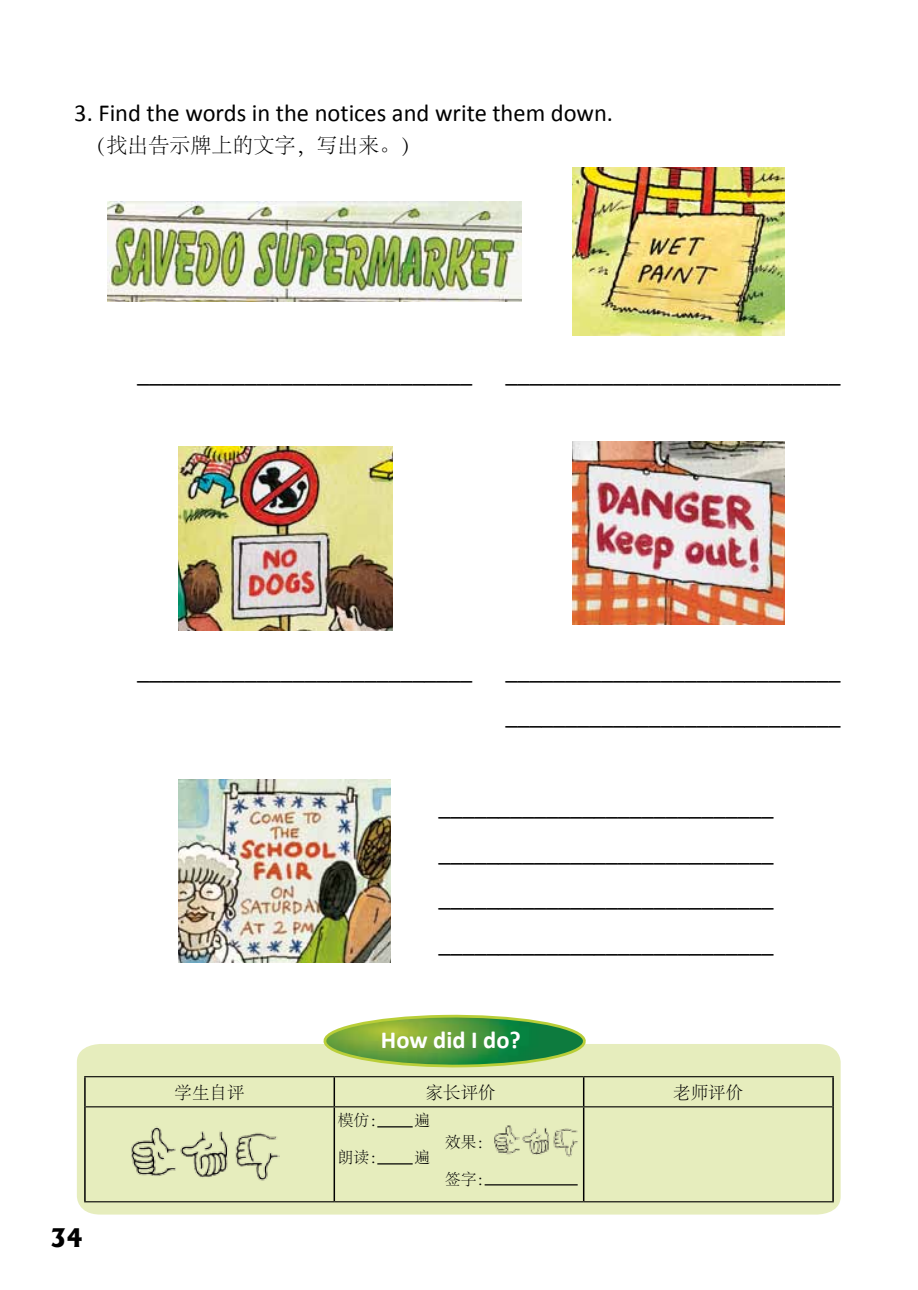
<style>
.page{position:relative;width:918px;height:1290px;background:#fff}
.page>*{position:absolute;margin:0;border:0;box-sizing:border-box;transform-origin:0 0}
.t1{font:24.5px/45.5px "Calibri";color:#000;text-align:justify}
.t2{font:700 24.5px "Calibri";color:#fff}
.t3{font:800 24.5px "Albertus";color:#000}
.t4{font:300 21px "Adobe Song Std";color:#000}
.t5{font:300 17.5px "Adobe Song Std";color:#000}
.t6{font:300 15.75px "Adobe Song Std";color:#000}
</style>
<div class="page">
<div style="left:77px;top:1044px;width:763px;height:170px;background:#e6edbd"></div>
<hr style="left:84px;top:1076px;width:250px;height:1px;background:#000">
<hr style="left:334px;top:1076px;width:250px;height:1px;background:#000">
<hr style="left:584px;top:1076px;width:250px;height:1px;background:#000">
<hr style="left:86px;top:1106px;width:248px;height:1px;background:#000">
<hr style="left:334px;top:1106px;width:250px;height:1px;background:#000">
<hr style="left:584px;top:1106px;width:248px;height:1px;background:#000">
<hr style="left:84px;top:1201px;width:250px;height:1px;background:#000">
<hr style="left:334px;top:1201px;width:250px;height:1px;background:#000">
<hr style="left:584px;top:1201px;width:250px;height:1px;background:#000">
<hr style="left:84px;top:1077px;width:2px;height:30px;background:#000">
<hr style="left:333px;top:1077px;width:2px;height:29px;background:#000">
<svg style="left:583px;top:1077px;width:1px;height:29px"></svg>
<hr style="left:832px;top:1077px;width:2px;height:30px;background:#000">
<hr style="left:84px;top:1107px;width:2px;height:94px;background:#000">
<hr style="left:333px;top:1107px;width:2px;height:94px;background:#000">
<hr style="left:583px;top:1107px;width:1px;height:94px;background:#000">
<hr style="left:832px;top:1107px;width:2px;height:94px;background:#000">
<svg style="left:319px;top:1015px;width:271px;height:54px;background:#80b464"></svg>
<img style="left:129px;top:1123px;width:150px;height:59px">
<img style="left:493px;top:1124px;width:86px;height:33px">
<hr style="left:484px;top:1184px;width:94px;height:1px;background:#000">
<hr style="left:377px;top:1126px;width:36px;height:1px;background:#000">
<hr style="left:377px;top:1163px;width:36px;height:1px;background:#000">
<img style="left:572px;top:441px;width:213px;height:183px">
<img style="left:178px;top:779px;width:212px;height:184px">
<img style="left:178px;top:447px;width:215px;height:183px">
<img style="left:572px;top:168px;width:213px;height:168px">
<img style="left:107px;top:202px;width:415px;height:100px">
<p class="t1" style="left:74px;top:89px;width:540px">3. Find the words in the notices and write them down.</p>
<p class="t4" style="left:85px;top:134px;width:337px">（找出告示牌上的文字，写出来。）</p>
<p class="t1" style="left:137px;top:349px;width:337px">____________________________</p>
<p class="t1" style="left:505px;top:349px;width:337px">____________________________</p>
<p class="t1" style="left:137px;top:646px;width:337px">____________________________</p>
<p class="t1" style="left:505px;top:646px;width:337px">____________________________ ____________________________</p>
<p class="t1" style="left:438px;top:782px;width:337px">____________________________ ____________________________ ____________________________ ____________________________</p>
<p class="t2" style="left:381px;top:1025px;width:141px">How did I do?</p>
<p class="t5" style="left:174px;top:1083px;width:71px">学生自评</p>
<p class="t5" style="left:426px;top:1083px;width:71px">家长评价</p>
<p class="t5" style="left:673px;top:1083px;width:71px">老师评价</p>
<p class="t3" style="left:50px;top:1222px;width:34px">34</p>
<p class="t6" style="left:338px;top:1112px;width:49px">模仿：</p>
<p class="t6" style="left:414px;top:1112px;width:17px">遍</p>
<p class="t6" style="left:338px;top:1149px;width:49px">朗读：</p>
<p class="t6" style="left:414px;top:1149px;width:17px">遍</p>
<p class="t6" style="left:445px;top:1133px;width:49px">效果：</p>
<p class="t6" style="left:445px;top:1171px;width:49px">签字：</p>
</div>
